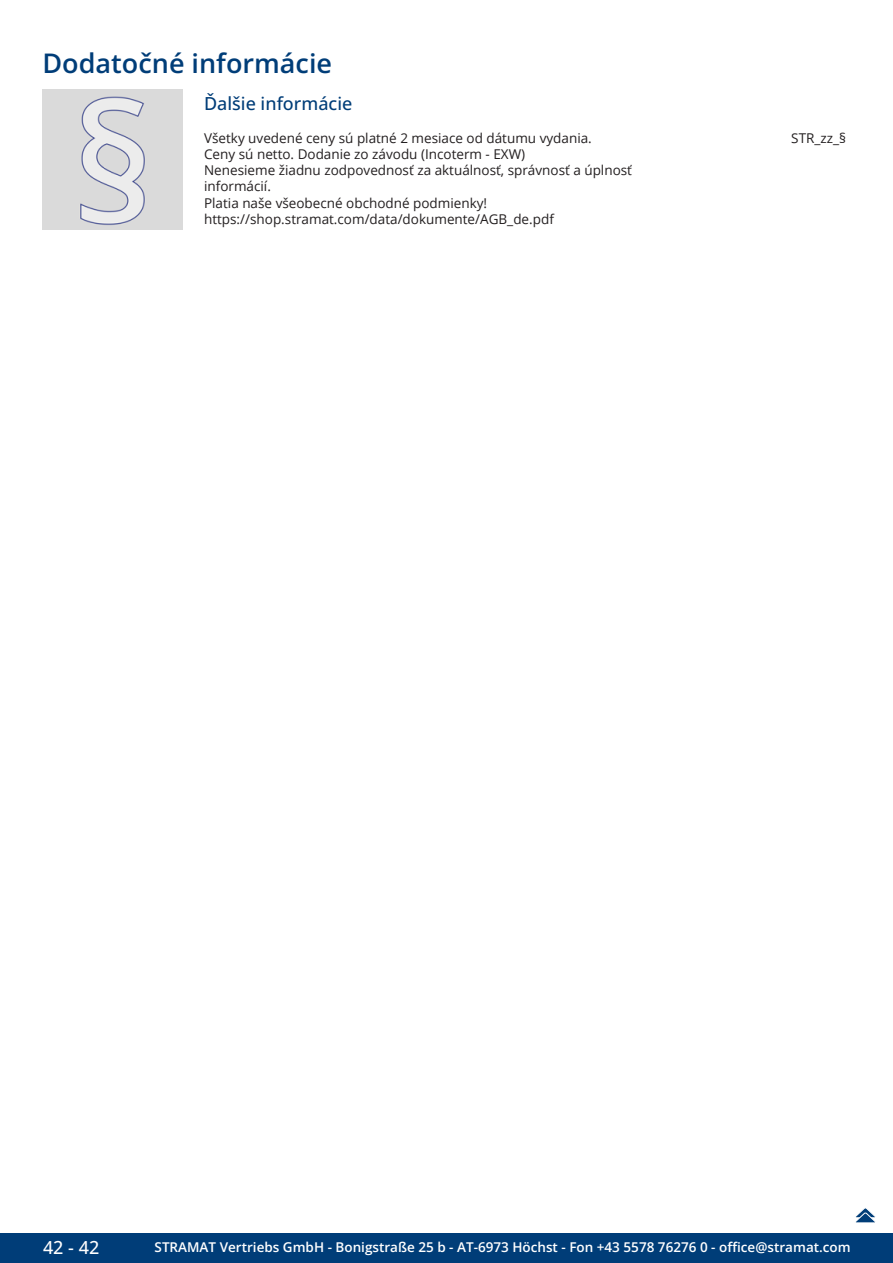
<style>
.page{position:relative;width:893px;height:1263px;background:#fff}
.page>*{position:absolute;margin:0;border:0;box-sizing:border-box;transform-origin:0 0}
.GruppeName{font:600 27px "Open Sans";color:#003d78}
.ArtikelName{font:500 18px "Open Sans";color:#003d78}
.t1{font:500 18px "Open Sans";color:#fff}
.Beschreibung{font:13.5px/16.2px "Open Sans";color:#231f20}
.t2{font:600 13.5px "Open Sans";color:#fff}
.ArtikelNummer{font:13.5px "Open Sans";color:#231f20}
</style>
<div class="page">
<div style="left:0;top:1233px;width:893px;height:30px;background:#003d78"></div>
<img style="left:43px;top:89px;width:140px;height:141px">
<svg style="left:855px;top:1208px;width:21px;height:15px"></svg>
<p class="GruppeName" style="left:43px;top:44px;width:291px">Dodatočné informácie</p>
<p class="ArtikelName" style="left:204px;top:91px;width:150px">Ďalšie informácie</p>
<p class="Beschreibung" style="left:204px;top:129px;width:429px">Všetky uvedené ceny sú platné 2 mesiace od dátumu vydania.<br>Ceny sú netto. Dodanie zo závodu (Incoterm - EXW)<br>Nenesieme žiadnu zodpovednosť za aktuálnosť, správnosť a úplnosť informácií.<br>Platia naše všeobecné obchodné podmienky! https://shop.stramat.com/data/dokumente/AGB_de.pdf</p>
<p class="ArtikelNummer" style="left:791px;top:128px;width:56px">STR_zz_§</p>
<h2 class="t1" style="left:43px;top:1234px;width:58px">42 - 42</h2>
<p class="t2" style="left:155px;top:1238px;width:698px">STRAMAT Vertriebs GmbH - Bonigstraße 25 b - AT-6973 Höchst - Fon +43 5578 76276 0 - office@stramat.com</p>
</div>
